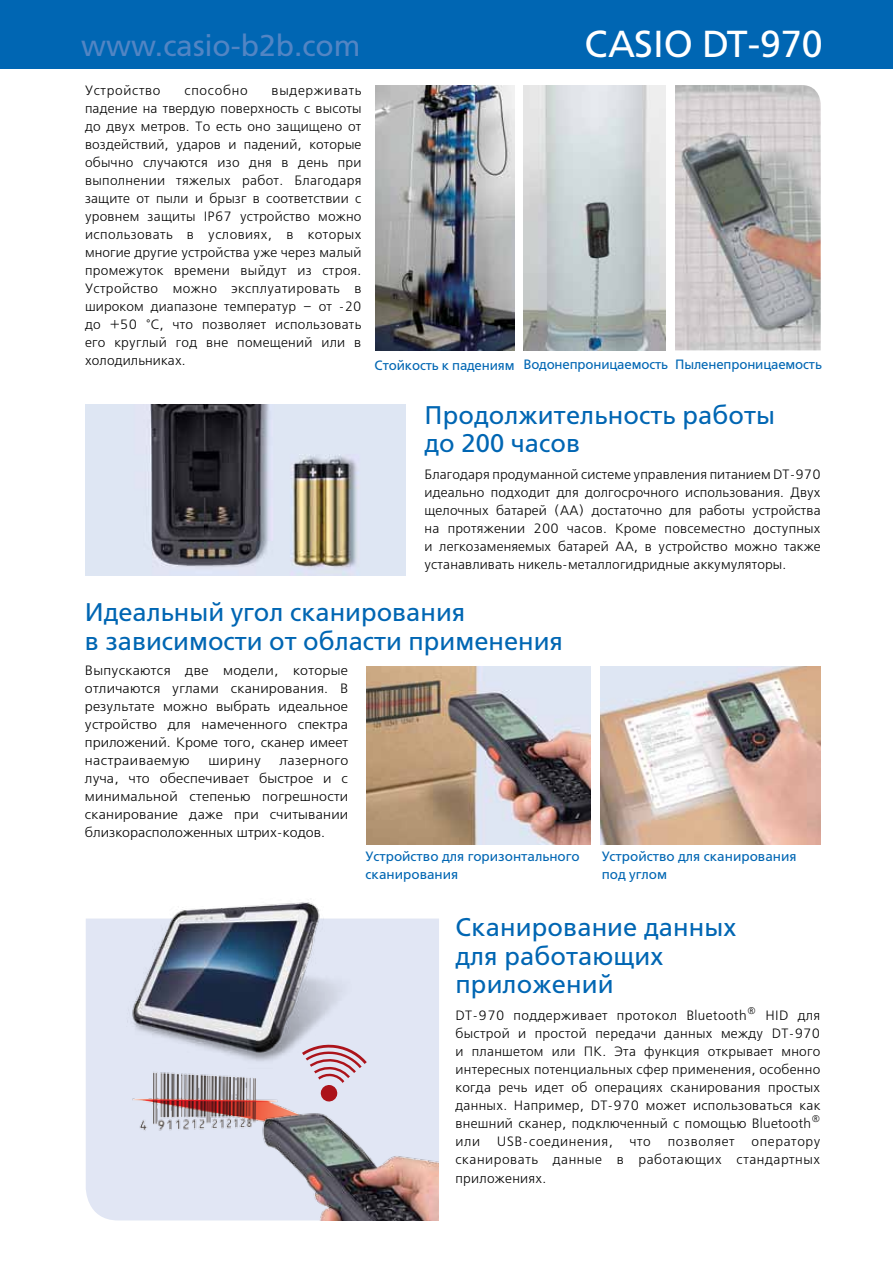
<style>
.page{position:relative;width:893px;height:1263px;background:#fff}
.page>*{position:absolute;margin:0;border:0;box-sizing:border-box;transform-origin:0 0}
.t1{font:37.5px "Free Set C";color:#fff}
.t2{font:30px "Free Set C";color:#5285c4}
.t3{font:25.5px/28.5px "Free Set C";letter-spacing:.005em;color:#0066b3}
.t4{font:13.5px/18px "Free Set Light C";letter-spacing:.015em;color:#000;text-align:justify}
.t5{font:13.5px/18px "Free Set Light C";letter-spacing:.015em;color:#000;text-align:justify;scale:1.04 1}
.t6{font:13.5px/18px "Free Set C";color:#0066b3}
.t7{font:13.5px "Free Set Light C";letter-spacing:.05em;color:#000}
</style>
<div class="page">
<div style="left:0;top:0;width:21px;height:68px;background:#0066b3"></div>
<div style="left:1px;top:0;width:892px;height:68px;background:#0066b3"></div>
<img style="left:375px;top:85px;width:139px;height:265px">
<img style="left:523px;top:85px;width:142px;height:265px">
<img style="left:675px;top:85px;width:146px;height:265px">
<img style="left:601px;top:666px;width:219px;height:178px">
<img style="left:366px;top:666px;width:224px;height:178px">
<img style="left:85px;top:404px;width:320px;height:172px">
<div style="left:86px;top:918px;width:353px;height:302px;background:#e1e6f4"></div>
<img style="left:101px;top:898px;width:251px;height:171px">
<img style="left:129px;top:1042px;width:128px;height:108px">
<img style="left:257px;top:1110px;width:182px;height:110px">
<svg style="left:257px;top:1039px;width:132px;height:116px;background:#c2bbc4"></svg>
<h2 class="t2" style="left:81px;top:29px;width:281px">www.casio-b2b.com</h2>
<h1 class="t1" style="left:585px;top:23px;width:240px">CASIO DT-970</h1>
<p class="t7" style="left:85px;top:83px;width:77px">Устройство</p>
<p class="t7" style="left:184px;top:83px;width:65px">способно</p>
<p class="t4" style="left:85px;top:82px;width:278px;text-indent:187px">выдерживать падение на твердую поверхность с высоты до двух метров. То есть оно защищено от воздействий, ударов и падений, которые обычно случаются изо дня в день при выполнении тяжелых работ. Благодаря защите от пыли и брызг в соответствии с уровнем защиты IP67 устройство можно использовать в условиях, в которых многие другие устройства уже через малый промежуток времени выйдут из строя.<br>Устройство можно эксплуатировать в широком диапазоне температур – от -20 до +50 °С, что позволяет использовать его круглый год вне помещений или в холодильниках.</p>
<p class="t6" style="left:375px;top:355px;width:449px">Стойкость к падениям Водонепроницаемость Пыленепроницаемость</p>
<h3 class="t3" style="left:425px;top:401px;width:352px">Продолжительность работы до 200 часов</h3>
<p class="t4" style="left:425px;top:466px;width:398px">Благодаря продуманной системе управления питанием DT-970 идеально подходит для долгосрочного использования. Двух щелочных батарей (AA) достаточно для работы устройства на протяжении 200 часов. Кроме повсеместно доступных и легкозаменяемых батарей АА, в устройство можно также устанавливать никель-металлогидридные аккумуляторы.</p>
<h3 class="t3" style="left:85px;top:598px;width:479px">Идеальный угол сканирования<br>в зависимости от области применения</h3>
<p class="t5" style="left:85px;top:662px;width:255px">Выпускаются две модели, которые отличаются углами сканирования. В результате можно выбрать идеальное устройство для намеченного спектра приложений. Кроме того, сканер имеет настраиваемую</p>
<p class="t5" style="left:85px;top:752px;width:255px;text-indent:195px">лазерного луча, что обеспечивает быстрое и с минимальной степенью погрешности сканирование даже при считывании близкорасположенных штрих-кодов.</p>
<p class="t5" style="left:208px;top:752px;width:52px">ширину</p>
<p class="t6" style="left:366px;top:847px;width:216px">Устройство для горизонтального сканирования</p>
<p class="t6" style="left:602px;top:847px;width:196px">Устройство для сканирования под углом</p>
<h3 class="t3" style="left:455px;top:913px;width:282px">Сканирование данных для работающих приложений</h3>
<p class="t4" style="left:455px;top:1007px;width:366px">DT-970 поддерживает протокол Bluetooth<sup>®</sup> HID для быстрой и простой передачи данных между DT-970 и планшетом или ПК. Эта функция открывает много интересных потенциальных сфер применения, особенно когда речь идет об операциях сканирования простых данных. Например, DT-970 может использоваться как внешний сканер, подключенный с помощью Bluetooth<sup>® </sup>или USB-соединения, что позволяет оператору сканировать данные в работающих стандартных</p>
<p class="t4" style="left:455px;top:1170px;width:92px">приложениях.</p>
</div>
